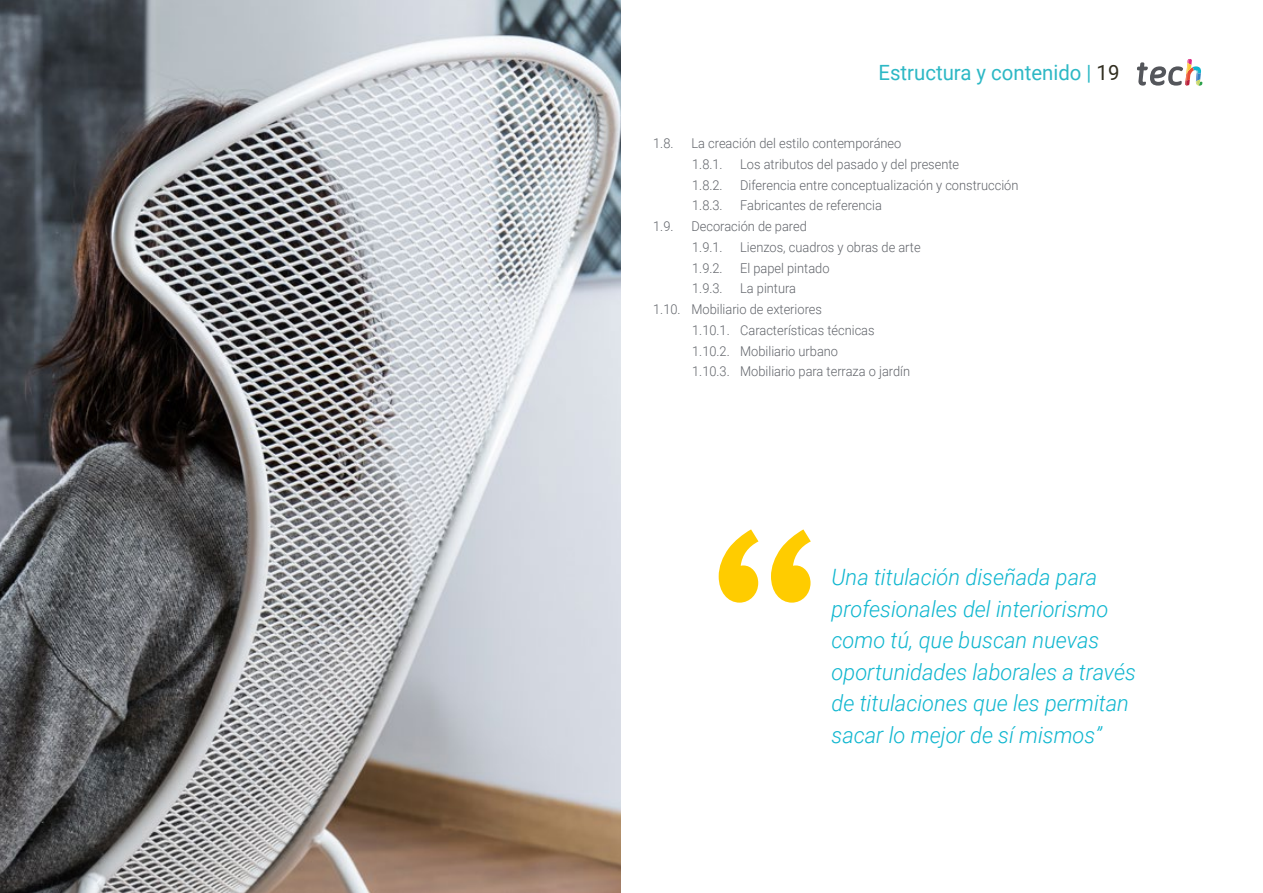
<style>
.page{position:relative;width:1263px;height:893px;background:#fff}
.page>*{position:absolute;margin:0;border:0;box-sizing:border-box;transform-origin:0 0}
.t1{font:italic 300 22.5px/31.5px "Roboto";color:#0fb6cf}
.t2{font:21px "Roboto";color:#2db8c5}
.t3{font:300 13.5px/20.7px "Roboto";color:#61646a;scale:.95 1}
.s1{color:#312e20}
</style>
<div class="page">
<svg style="left:1137px;top:59px;width:65px;height:27px"></svg>
<svg style="left:719px;top:529px;width:92px;height:74px"></svg>
<img style="left:0;top:0;width:621px;height:893px">
<h2 class="t2" style="left:878px;top:57px;width:242px">Estructura y contenido | <span class="s1">19</span></h2>
<p class="t3" style="left:653px;top:132px;width:23px">1.8.</p>
<p class="t3" style="left:691px;top:132px;width:222px">La creación del estilo contemporáneo<br>1.8.1.</p>
<p class="t3" style="left:740px;top:153px;width:232px">Los atributos del pasado y del presente</p>
<p class="t3" style="left:692px;top:174px;width:34px">1.8.2.</p>
<p class="t3" style="left:740px;top:174px;width:294px">Diferencia entre conceptualización y construcción</p>
<p class="t3" style="left:692px;top:195px;width:34px">1.8.3.</p>
<p class="t3" style="left:740px;top:195px;width:151px">Fabricantes de referencia</p>
<p class="t3" style="left:653px;top:215px;width:23px">1.9.</p>
<p class="t3" style="left:691px;top:215px;width:123px">Decoración de pared<br>1.9.1.</p>
<p class="t3" style="left:740px;top:236px;width:191px">Lienzos, cuadros y obras de arte</p>
<p class="t3" style="left:692px;top:257px;width:34px">1.9.2.</p>
<p class="t3" style="left:740px;top:257px;width:96px">El papel pintado</p>
<p class="t3" style="left:692px;top:278px;width:34px">1.9.3.</p>
<p class="t3" style="left:740px;top:278px;width:60px">La pintura</p>
<p class="t3" style="left:653px;top:298px;width:179px">1.10. Mobiliario de exteriores</p>
<p class="t3" style="left:692px;top:319px;width:194px">1.10.1. Características técnicas</p>
<p class="t3" style="left:692px;top:340px;width:155px">1.10.2. Mobiliario urbano</p>
<p class="t3" style="left:692px;top:361px;width:231px">1.10.3. Mobiliario para terraza o jardín</p>
<h1 class="t1" style="left:831px;top:561px;width:306px">Una titulación diseñada para profesionales del interiorismo como tú, que buscan nuevas oportunidades laborales a través de titulaciones que les permitan sacar lo mejor de sí mismos”</h1>
</div>
